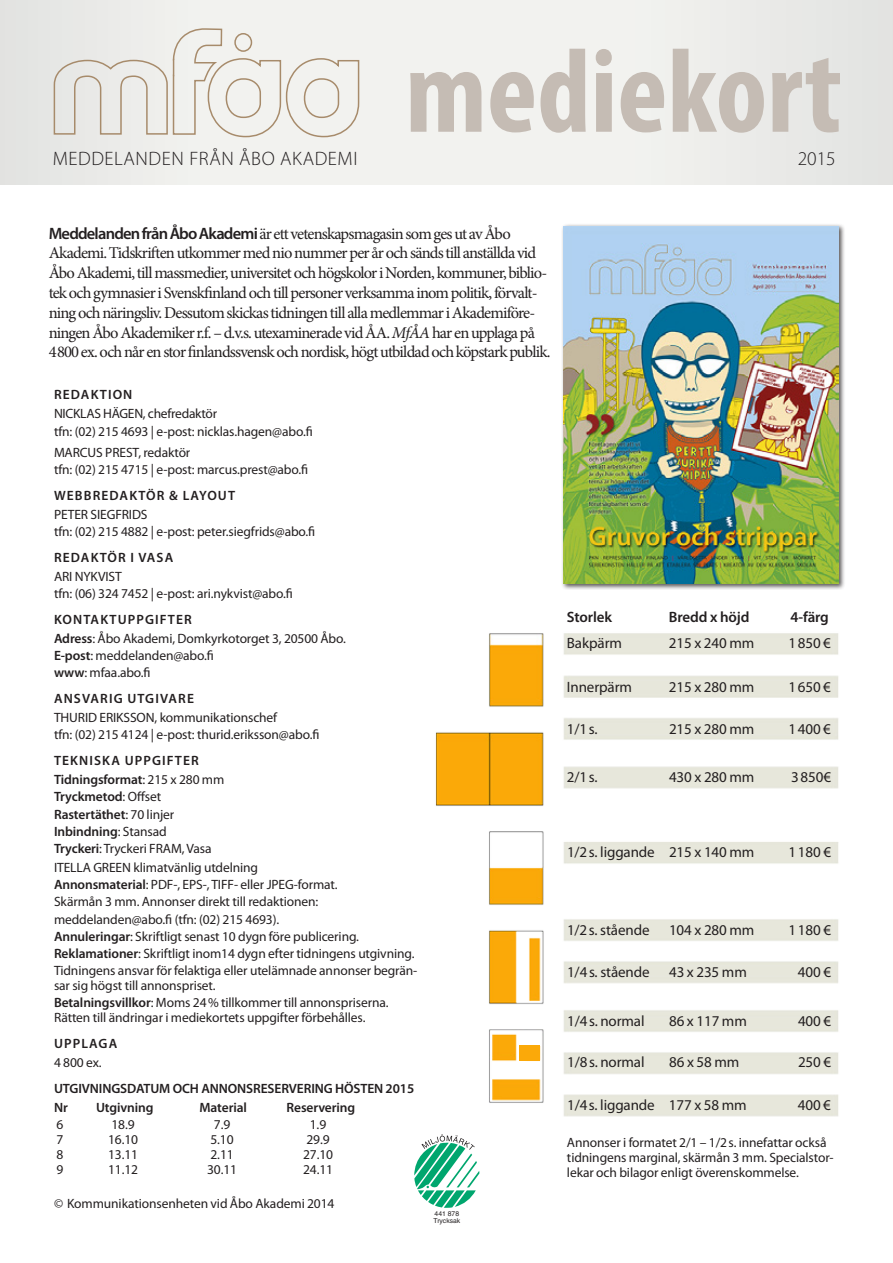
<style>
.page{position:relative;width:893px;height:1263px;background:#fff}
.page>*{position:absolute;margin:0;border:0;box-sizing:border-box;transform-origin:0 0}
.t1{font:700 condensed 120px "Myriad Pro";color:#c5bcb4}
.t2{font:300 19.5px "Myriad Pro";letter-spacing:.03em;color:#231f20}
.t3{font:16.5px/19.8px "Minion Pro";letter-spacing:-.05em;color:#231f20}
.t4{font:15px "Myriad Pro";letter-spacing:-.01em;color:#231f20}
.t5{font:600 15px "Myriad Pro";letter-spacing:-.01em;color:#231f20}
.t6{font:13.5px/17.1px "Myriad Pro";letter-spacing:-.01em;color:#231f20}
.t7{font:600 13.5px/19.2px "Myriad Pro";letter-spacing:.08em;color:#231f20}
.t8{font:600 13.5px/19.2px "Myriad Pro";letter-spacing:-.005em;color:#231f20}
.t9{font:6.75px/7.8px "Helvetica";color:#231f20}
.s1{font-family:"Myriad Pro";font-weight:600}
.s2{font-style:italic}
.s3{font-weight:600}
.s4{font-weight:400}
</style>
<div class="page">
<div style="left:0;top:0;width:386px;height:184px;background:linear-gradient(to right,#e5e6e4,#f6f6f3)"></div>
<div style="left:386px;top:0;width:507px;height:184px;background:linear-gradient(to right,#f6f6f3,#e6e6e4)"></div>
<img style="left:435px;top:633px;width:404px;height:484px">
<svg style="left:53px;top:28px;width:307px;height:110px"></svg>
<div style="left:561px;top:224px;width:284px;height:366px;background:#231f20;opacity:.75"></div>
<img style="left:564px;top:226px;width:275px;height:358px">
<svg style="left:414px;top:1134px;width:65px;height:74px"></svg>
<div style="left:526px;top:1032px;width:15px;height:13px;background:#fff"></div>
<div style="left:519px;top:1045px;width:21px;height:15px;background:#fba909"></div>
<h2 class="t2" style="left:53px;top:148px;width:306px">MEDDELANDEN FRÅN ÅBO AKADEMI</h2>
<h1 class="t1" style="left:405px;top:17px;width:438px">mediekort</h1>
<h2 class="t2" style="left:798px;top:148px;width:40px">2015</h2>
<p class="t3" style="left:49px;top:223px;width:503px"><span class="s1">Meddelanden från Åbo Akademi</span> är ett vetenskapsmagasin som ges ut av Åbo Akademi.Tidskriften utkommer med nio nummer per år och sänds till anställda vid Åbo Akademi, till massmedier, universitet och högskolor i Norden, kommuner, biblio&shy;tek och gymnasier i Svenskfinland och till personer verksamma inom politik, förvalt&shy;ning och näringsliv. Dessutom skickas tidningen till alla medlemmar i Akademiföre&shy;ningen Åbo Akademiker r.f. – d.v.s. utexaminerade vid ÅA. <span class="s2">MfÅA</span> har en upplaga på 4800 ex. och når en stor finlandssvensk och nordisk, högt utbildad och köpstark publik.</p>
<p class="t7" style="left:54px;top:385px;width:80px">REDAKTION</p>
<p class="t6" style="left:54px;top:405px;width:260px">NICKLAS HÄGEN, chefredaktör<br>tfn: (02) 215 4693 | e-post: nicklas.hagen@abo.fi</p>
<p class="t6" style="left:54px;top:444px;width:256px">MARCUS PREST, redaktör<br>tfn: (02) 215 4715 | e-post: marcus.prest@abo.fi</p>
<p class="t7" style="left:54px;top:485px;width:183px">WEBBREDAKTÖR &amp; LAYOUT</p>
<p class="t6" style="left:54px;top:506px;width:263px">PETER SIEGFRIDS<br>tfn: (02) 215 4882 | e-post: peter.siegfrids@abo.fi</p>
<p class="t7" style="left:54px;top:547px;width:121px">REDAKTÖR I VASA</p>
<p class="t6" style="left:54px;top:568px;width:240px">ARI NYKVIST<br>tfn: (06) 324 7452 | e-post: ari.nykvist@abo.fi</p>
<p class="t6" style="left:54px;top:609px;width:293px;line-height:19.2px"><span class="s3">KONTAKTUPPGIFTER<br>Adress</span>: Åbo Akademi, Domkyrkotorget 3, 20500 Åbo.</p>
<p class="t6" style="left:54px;top:647px;width:161px"><span class="s3">E-post</span>: meddelanden@abo.fi <span class="s3">www</span>: mfaa.abo.fi</p>
<p class="t7" style="left:54px;top:688px;width:141px">ANSVARIG UTGIVARE</p>
<p class="t6" style="left:54px;top:709px;width:267px">THURID ERIKSSON, kommunikationschef<br>tfn: (02) 215 4124 | e-post: thurid.eriksson@abo.fi</p>
<p class="t7" style="left:54px;top:750px;width:172px">TEKNISKA UPPGIFTER<br>Tidningsformat<span class="s4">: 215 x 280 mm</span></p>
<p class="t6" style="left:54px;top:788px;width:159px"><span class="s3">Tryckmetod</span>: Offset<br><span class="s3">Rastertäthet</span>: 70 linjer<br><span class="s3">Inbindning</span>: Stansad<br><span class="s3">Tryckeri</span>: Tryckeri FRAM, Vasa</p>
<p class="t6" style="left:54px;top:859px;width:365px">ITELLA GREEN klimatvänlig utdelning<br><span class="s3">Annonsmaterial</span>: PDF-, EPS-, TIFF- eller JPEG-format.<br>Skärmån 3 mm. Annonser direkt till redaktionen: meddelanden@abo.fi (tfn: (02) 215 4693).<br><span class="s3">Annuleringar</span>: Skriftligt senast 10 dygn före publicering.<br><span class="s3">Reklamationer</span>: Skriftligt inom14 dygn efter tidningens utgivning.<br>Tidningens ansvar för felaktiga eller utelämnade annonser begrän-</p>
<p class="t6" style="left:54px;top:976px;width:336px">sar sig högst till annonspriset.<br><span class="s3">Betalningsvillkor</span>: Moms 24% tillkommer till annonspriserna.</p>
<p class="t6" style="left:54px;top:1009px;width:313px">Rätten till ändringar i mediekortets uppgifter förbehålles.</p>
<p class="t7" style="left:54px;top:1033px;width:65px">UPPLAGA</p>
<p class="t6" style="left:54px;top:1054px;width:49px">4 800 ex.</p>
<p class="t8" style="left:54px;top:1078px;width:362px">UTGIVNINGSDATUM OCH ANNONSRESERVERING HÖSTEN 2015<br>Nr</p>
<p class="t8" style="left:96px;top:1097px;width:59px">Utgivning</p>
<p class="t8" style="left:200px;top:1097px;width:49px">Material</p>
<p class="t8" style="left:287px;top:1097px;width:70px">Reservering</p>
<p class="t6" style="left:57px;top:1116px;width:8px">6</p>
<p class="t6" style="left:111px;top:1116px;width:25px">18.9</p>
<p class="t6" style="left:214px;top:1116px;width:18px">7.9</p>
<p class="t6" style="left:310px;top:1116px;width:18px">1.9</p>
<p class="t6" style="left:57px;top:1131px;width:8px">7</p>
<p class="t6" style="left:108px;top:1131px;width:32px">16.10</p>
<p class="t6" style="left:210px;top:1131px;width:25px">5.10</p>
<p class="t6" style="left:306px;top:1131px;width:25px">29.9</p>
<p class="t6" style="left:57px;top:1146px;width:8px">8</p>
<p class="t6" style="left:108px;top:1146px;width:32px">13.11</p>
<p class="t6" style="left:210px;top:1146px;width:25px">2.11</p>
<p class="t6" style="left:303px;top:1146px;width:32px">27.10</p>
<p class="t6" style="left:57px;top:1161px;width:8px">9</p>
<p class="t6" style="left:108px;top:1161px;width:32px">11.12</p>
<p class="t6" style="left:207px;top:1161px;width:32px">30.11</p>
<p class="t6" style="left:303px;top:1161px;width:32px">24.11</p>
<p class="t6" style="left:54px;top:1195px;width:282px">© Kommunikationsenheten vid Åbo Akademi 2014</p>
<p class="t9" style="left:433px;top:1209px;width:28px">441 878<br>Trycksak</p>
<p class="t5" style="left:567px;top:608px;width:47px">Storlek</p>
<p class="t5" style="left:669px;top:608px;width:82px">Bredd x höjd</p>
<p class="t5" style="left:790px;top:608px;width:40px">4-färg</p>
<p class="t4" style="left:567px;top:634px;width:57px">Bakpärm</p>
<p class="t4" style="left:669px;top:634px;width:87px">215 x 240 mm</p>
<p class="t4" style="left:788px;top:634px;width:44px">1850 €</p>
<p class="t4" style="left:567px;top:678px;width:67px">Innerpärm</p>
<p class="t4" style="left:669px;top:678px;width:87px">215 x 280 mm</p>
<p class="t4" style="left:788px;top:678px;width:44px">1650 €</p>
<p class="t4" style="left:567px;top:720px;width:32px">1/1s.</p>
<p class="t4" style="left:669px;top:720px;width:87px">215 x 280 mm</p>
<p class="t4" style="left:788px;top:720px;width:44px">1400 €</p>
<p class="t4" style="left:567px;top:768px;width:32px">2/1s.</p>
<p class="t4" style="left:669px;top:768px;width:87px">430 x 280 mm</p>
<p class="t4" style="left:791px;top:768px;width:41px">3850€</p>
<p class="t4" style="left:567px;top:843px;width:189px">1/2s. liggande 215 x 140 mm</p>
<p class="t4" style="left:789px;top:843px;width:44px">1180 €</p>
<p class="t4" style="left:567px;top:921px;width:84px">1/2s. stående</p>
<p class="t4" style="left:669px;top:921px;width:87px">104 x 280 mm</p>
<p class="t4" style="left:789px;top:921px;width:44px">1180 €</p>
<p class="t4" style="left:567px;top:963px;width:84px">1/4s. stående</p>
<p class="t4" style="left:669px;top:963px;width:79px">43 x 235 mm</p>
<p class="t4" style="left:798px;top:963px;width:35px">400 €</p>
<p class="t4" style="left:567px;top:1011px;width:79px">1/4s. normal</p>
<p class="t4" style="left:669px;top:1011px;width:79px">86 x 117 mm</p>
<p class="t4" style="left:798px;top:1011px;width:35px">400 €</p>
<p class="t4" style="left:567px;top:1053px;width:79px">1/8s. normal</p>
<p class="t4" style="left:669px;top:1053px;width:72px">86 x 58 mm</p>
<p class="t4" style="left:798px;top:1053px;width:35px">250 €</p>
<p class="t4" style="left:567px;top:1096px;width:181px">1/4s. liggande 177 x 58 mm</p>
<p class="t4" style="left:798px;top:1096px;width:35px">400 €</p>
<p class="t6" style="left:567px;top:1134px;width:268px;line-height:15px">Annonser i formatet 2/1 – 1/2s. innefattar också tidningens marginal, skärmån 3 mm. Specialstor&shy;lekar och bilagor enligt överenskommelse.</p>
</div>
